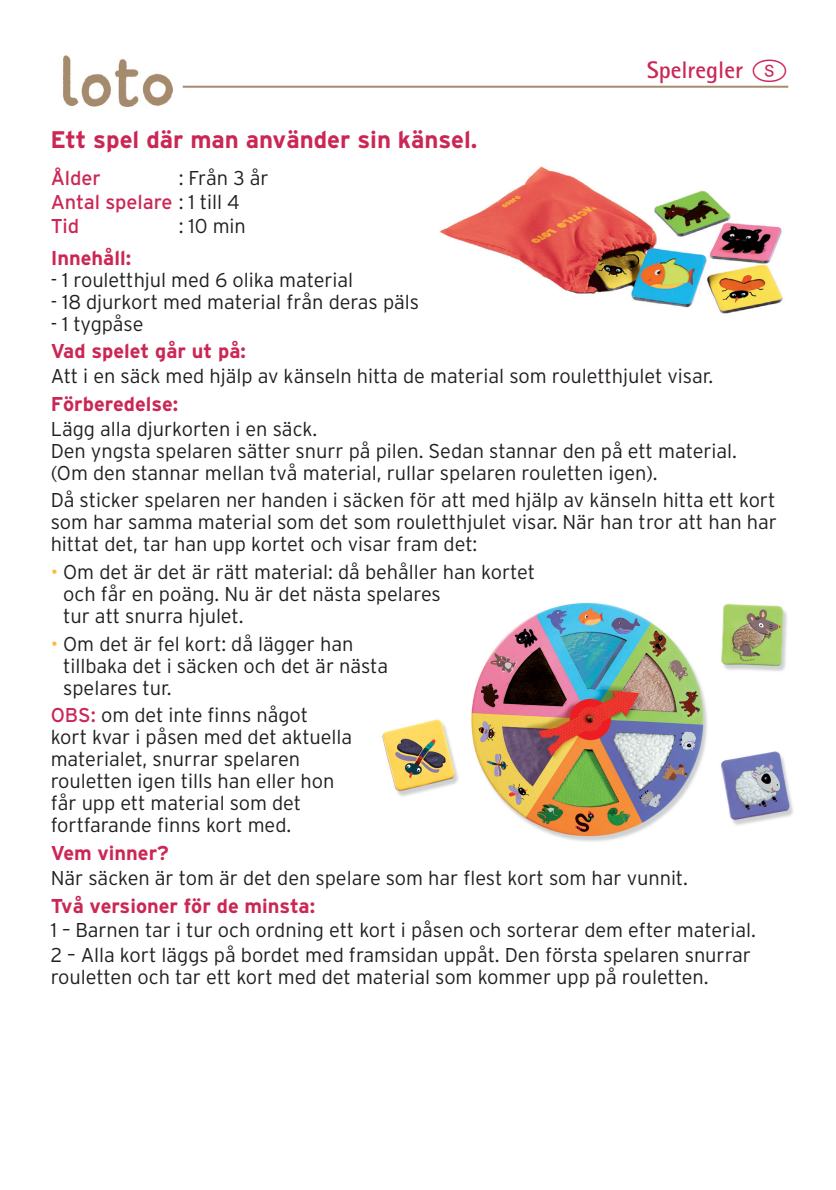
<style>
.page{position:relative;width:836px;height:1190px;background:#fff}
.page>*{position:absolute;margin:0;border:0;box-sizing:border-box;transform-origin:0 0}
.t1{font:700 24px "Interstate";color:#cb2755}
.t2{font:700 24px "Agfa Rotis Sans Serif";color:#cb2755}
.t3{font:300 20px/22px "Interstate";letter-spacing:-.005em;color:#231f20}
.t4{font:700 20px "Interstate";color:#cb2755}
.t5{font:20px "Interstate";letter-spacing:-.005em;color:#cb2755}
.s1{font-weight:300;color:#231f20}
.s2{color:#fdbb3e}
.s3{font-weight:400;color:#cb2755}
</style>
<div class="page">
<img style="left:63px;top:55px;width:109px;height:52px">
<hr style="left:183px;top:86px;width:605px;height:2px;background:#a68b6e">
<img style="left:382px;top:602px;width:411px;height:240px">
<img style="left:440px;top:166px;width:343px;height:148px">
<p class="t2" style="left:647px;top:55px;width:98px">Spelregler</p>
<p class="t1" style="left:50px;top:126px;width:428px">Ett spel där man använder sin känsel.</p>
<p class="t5" style="left:51px;top:167px;width:52px">Ålder</p>
<p class="t3" style="left:179px;top:167px;width:91px">: Från 3 år</p>
<p class="t5" style="left:51px;top:191px;width:191px">Antal spelare <span class="s1">: 1 till 4</span></p>
<p class="t5" style="left:51px;top:215px;width:30px">Tid</p>
<p class="t3" style="left:179px;top:215px;width:69px">: 10 min</p>
<p class="t4" style="left:51px;top:246px;width:82px">Innehåll:</p>
<p class="t3" style="left:51px;top:268px;width:304px">- 1 rouletthjul med 6 olika material</p>
<p class="t3" style="left:51px;top:290px;width:370px">- 18 djurkort med material från deras päls</p>
<p class="t3" style="left:51px;top:312px;width:94px">- 1 tygpåse</p>
<p class="t4" style="left:51px;top:340px;width:197px">Vad spelet går ut på:</p>
<p class="t3" style="left:51px;top:365px;width:664px">Att i en säck med hjälp av känseln hitta de material som rouletthjulet visar.</p>
<p class="t4" style="left:51px;top:392px;width:129px">Förberedelse:</p>
<p class="t3" style="left:51px;top:417px;width:268px">Lägg alla djurkorten i en säck.</p>
<p class="t3" style="left:51px;top:439px;width:688px">Den yngsta spelaren sätter snurr på pilen. Sedan stannar den på ett material.</p>
<p class="t3" style="left:51px;top:461px;width:608px">(Om den stannar mellan två material, rullar spelaren rouletten igen).</p>
<p class="t3" style="left:51px;top:489px;width:728px;text-align:justify">Då sticker spelaren ner handen i säcken för att med hjälp av känseln hitta ett kort som har samma material som det som rouletthjulet visar. När han tror att han har hittat det, tar han upp kortet och visar fram det:</p>
<p class="t3" style="left:63px;top:561px;width:473px;text-indent:-13px"><span class="s2">•</span> Om det är det är rätt material: då behåller han kortet och får en poäng. Nu är det nästa spelares<br>tur att snurra hjulet.</p>
<p class="t3" style="left:63px;top:632px;width:326px;text-indent:-13px"><span class="s2">•</span> Om det är fel kort: då lägger han tillbaka det i säcken och det är nästa spelares tur.</p>
<p class="t3" style="left:51px;top:704px;width:303px"><span class="s3">OBS:</span> om det inte finns något<br>kort kvar i påsen med det aktuella materialet, snurrar spelaren rouletten igen tills han eller hon får upp ett material som det fortfarande finns kort med.</p>
<p class="t4" style="left:51px;top:842px;width:120px">Vem vinner?</p>
<p class="t3" style="left:51px;top:866px;width:639px">När säcken är tom är det den spelare som har flest kort som har vunnit.</p>
<p class="t4" style="left:51px;top:894px;width:266px">Två versioner för de minsta:</p>
<p class="t3" style="left:51px;top:919px;width:706px">1 – Barnen tar i tur och ordning ett kort i påsen och sorterar dem efter material.</p>
<p class="t3" style="left:51px;top:944px;width:702px">2 – Alla kort läggs på bordet med framsidan uppåt. Den första spelaren snurrar rouletten och tar ett kort med det material som kommer upp på rouletten.</p>
</div>
